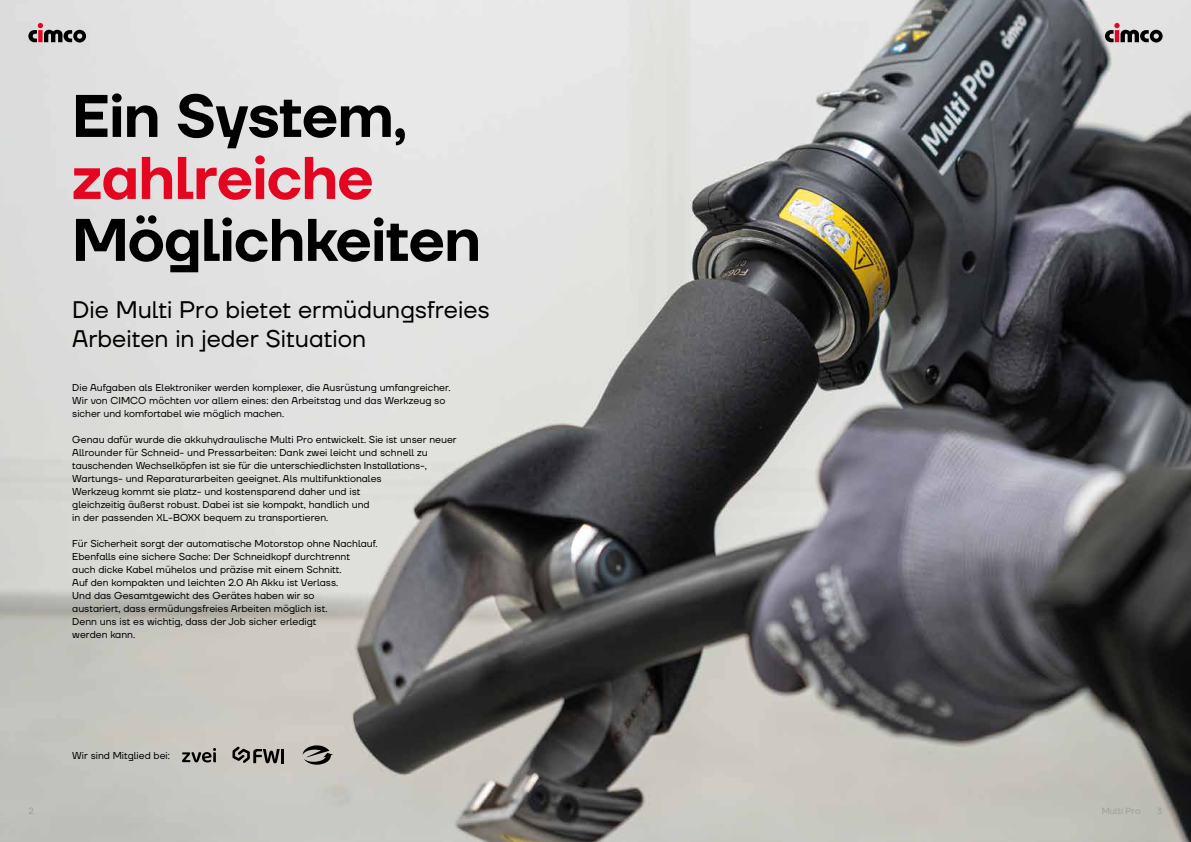
<style>
.page{position:relative;width:1191px;height:842px;background:#fff}
.page>*{position:absolute;margin:0;border:0;box-sizing:border-box;transform-origin:0 0}
.t1{font:600 60px "TT Firs Neue";letter-spacing:-.01em;color:#000}
.t2{font:600 60px "TT Firs Neue";letter-spacing:-.01em;color:#e40521}
.t3{font:24px/28.8px "TT Firs Neue";color:#000}
.t4{font:10px/13px "TT Firs Neue";color:#000}
.t5{font:9px "TT Firs Neue";color:#9d9d9c}
</style>
<div class="page">
<img style="left:0;top:0;width:1191px;height:842px">
<svg style="left:303px;top:745px;width:30px;height:20px"></svg>
<svg style="left:232px;top:746px;width:51px;height:17px"></svg>
<svg style="left:182px;top:748px;width:34px;height:14px"></svg>
<svg style="left:1105px;top:23px;width:57px;height:20px"></svg>
<svg style="left:28px;top:23px;width:58px;height:20px"></svg>
<h1 class="t1" style="left:72px;top:75px;width:336px">Ein System,</h1>
<h1 class="t2" style="left:72px;top:137px;width:303px">zahlreiche</h1>
<h1 class="t1" style="left:72px;top:199px;width:410px">Möglichkeiten</h1>
<h2 class="t3" style="left:72px;top:295px;width:419px">Die Multi Pro bietet ermüdungsfreies<br>Arbeiten in jeder Situation</h2>
<p class="t4" style="left:72px;top:381px;width:380px">Die Aufgaben als Elektroniker werden komplexer, die Ausrüstung umfangreicher.<br>Wir von CIMCO möchten vor allem eines: den Arbeitstag und das Werkzeug so sicher und komfortabel wie möglich machen.</p>
<p class="t4" style="left:72px;top:433px;width:386px">Genau dafür wurde die akkuhydraulische Multi Pro entwickelt. Sie ist unser neuer Allrounder für Schneid- und Pressarbeiten: Dank zwei leicht und schnell zu tauschenden Wechselköpfen ist sie für die unterschiedlichsten Installations-, Wartungs- und Reparaturarbeiten geeignet. Als multifunktionales<br>Werkzeug kommt sie platz- und kostensparend daher und ist<br>gleichzeitig äußerst robust. Dabei ist sie kompakt, handlich und<br>in der passenden XL-BOXX bequem zu transportieren.</p>
<p class="t4" style="left:72px;top:537px;width:307px">Für Sicherheit sorgt der automatische Motorstop ohne Nachlauf.<br>Ebenfalls eine sichere Sache: Der Schneidkopf durchtrennt<br>auch dicke Kabel mühelos und präzise mit einem Schnitt.<br>Auf den kompakten und leichten 2.0 Ah Akku ist Verlass.<br>Und das Gesamtgewicht des Gerätes haben wir so<br>austariert, dass ermüdungsfreies Arbeiten möglich ist.<br>Denn uns ist es wichtig, dass der Job sicher erledigt<br>werden kann.</p>
<p class="t4" style="left:72px;top:749px;width:99px">Wir sind Mitglied bei:</p>
<p class="t5" style="left:28px;top:804px;width:7px">2</p>
<p class="t5" style="left:1101px;top:804px;width:40px">Multi Pro</p>
<p class="t5" style="left:1157px;top:804px;width:7px">3</p>
</div>
